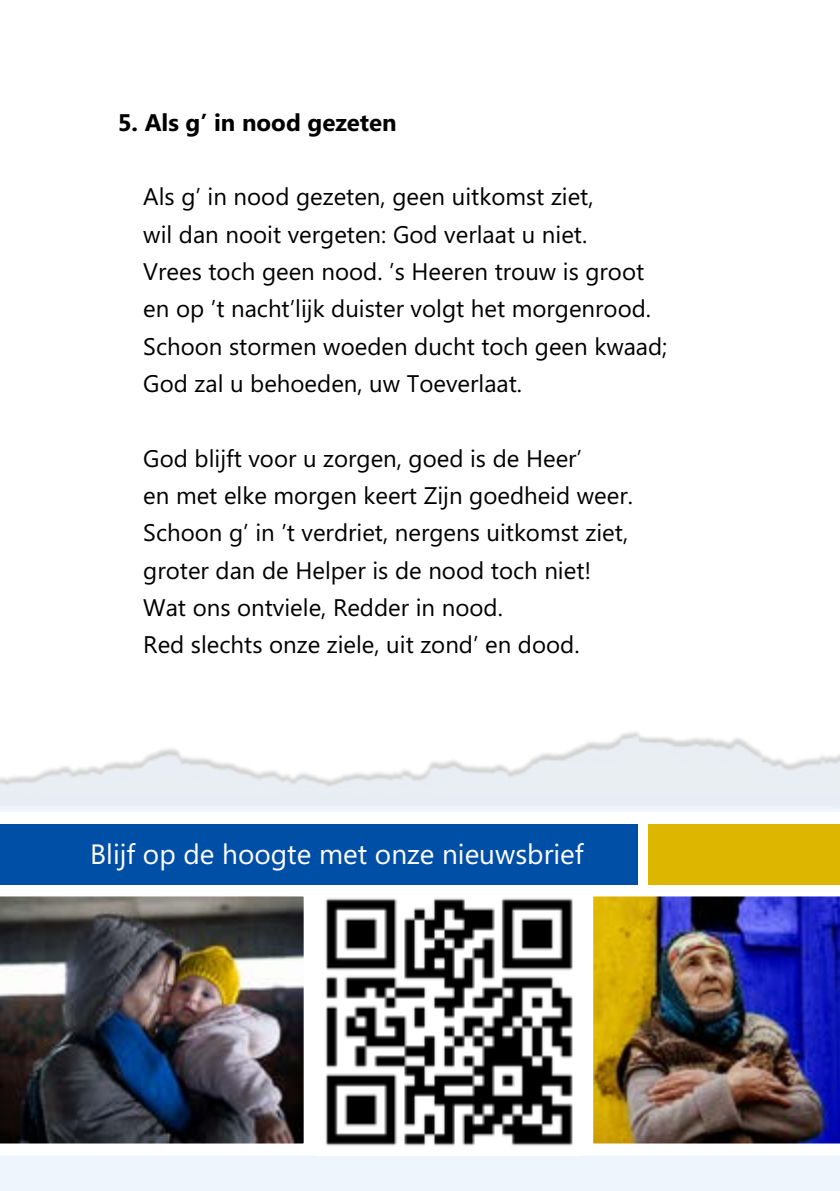
<style>
.page{position:relative;width:840px;height:1191px;background:#fff}
.page>*{position:absolute;margin:0;border:0;box-sizing:border-box;transform-origin:0 0}
.t1{font:28px "Microsoft Phags Pa";color:#fff}
.t2{font:24px/37.2px "Microsoft Phags Pa";color:#000}
.t3{font:700 24px "Microsoft Phags Pa";color:#000}
</style>
<div class="page">
<div style="left:0;top:897px;width:839px;height:294px;background:#eff5fc"></div>
<img style="left:0;top:884px;width:321px;height:272px">
<img style="left:315px;top:884px;width:260px;height:271px">
<img style="left:575px;top:878px;width:264px;height:278px">
<div style="left:0;top:824px;width:637px;height:60px;background:#004fa7"></div>
<div style="left:647px;top:824px;width:192px;height:60px;background:#ddb600"></div>
<p class="t3" style="left:118px;top:105px;width:280px">5. Als g’ in nood gezeten</p>
<p class="t2" style="left:143px;top:177px;width:525px">Als g’ in nood gezeten, geen uitkomst ziet,<br>wil dan nooit vergeten: God verlaat u niet.<br>Vrees toch geen nood. ’s Heeren trouw is groot en op ’t nacht’lijk duister volgt het morgenrood.<br>Schoon stormen woeden ducht toch geen kwaad; God zal u behoeden, uw Toeverlaat.</p>
<p class="t2" style="left:143px;top:438px;width:491px">God blijft voor u zorgen, goed is de Heer’<br>en met elke morgen keert Zijn goedheid weer.<br>Schoon g’ in ’t verdriet, nergens uitkomst ziet, groter dan de Helper is de nood toch niet!<br>Wat ons ontviele, Redder in nood.<br>Red slechts onze ziele, uit zond’ en dood.</p>
<p class="t1" style="left:90px;top:835px;width:494px">Blijf op de hoogte met onze nieuwsbrief</p>
</div>
